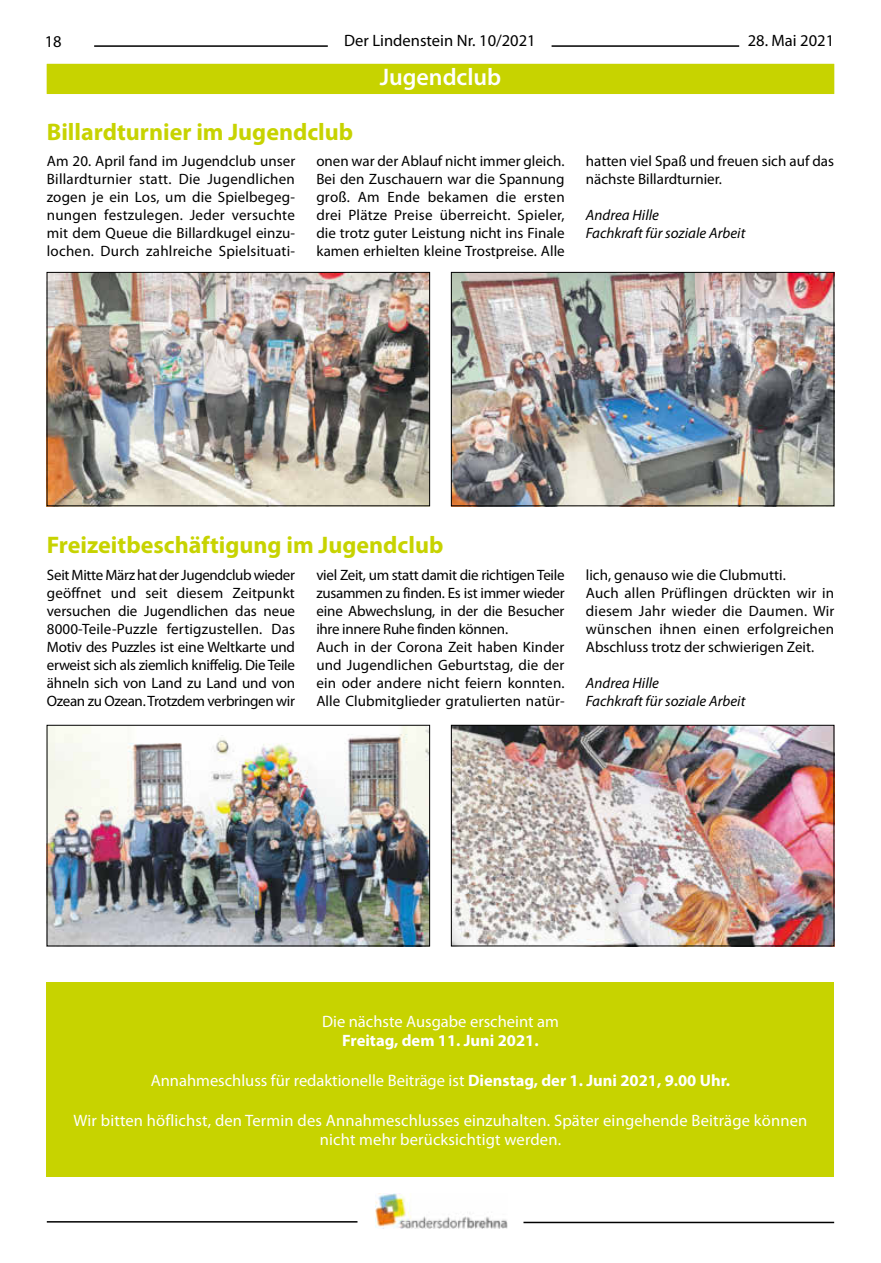
<style>
.page{position:relative;width:881px;height:1263px;background:#fff}
.page>*{position:absolute;margin:0;border:0;box-sizing:border-box;transform-origin:0 0}
.t1{font:700 24px "Myriad Pro";color:#c7d300}
.t2{font:600 24px "Myriad Pro";color:#fff}
.t3{font:16.5px/19.8px "Myriad Pro";letter-spacing:.01em;color:#fff;text-align:center}
.t4{font:16.5px "Myriad Pro";color:#000}
.t5{font:700 16.5px "Myriad Pro";color:#fff}
.t6{font:15px/18px "Myriad Pro";color:#000;text-align:justify}
.t7{font:italic 15px/18px "Myriad Pro";color:#000}
.s1{font-weight:700}
</style>
<div class="page">
<hr style="left:94px;top:45px;width:234px;height:2px;background:#000">
<hr style="left:551px;top:45px;width:282px;height:2px;background:#000">
<div style="left:739px;top:33px;width:99px;height:15px;background:#fff"></div>
<hr style="left:47px;top:1221px;width:310px;height:1px;background:#000">
<hr style="left:523px;top:1222px;width:310px;height:1px;background:#000">
<img style="left:375px;top:1194px;width:132px;height:34px">
<div style="left:47px;top:64px;width:786px;height:30px;background:#c7d300"></div>
<img style="left:49px;top:274px;width:378px;height:230px">
<div style="left:47px;top:272px;width:382px;height:234px;border:1px solid #000"></div>
<img style="left:453px;top:274px;width:378px;height:230px">
<div style="left:451px;top:272px;width:382px;height:234px;border:1px solid #000"></div>
<img style="left:49px;top:727px;width:378px;height:217px">
<div style="left:47px;top:725px;width:382px;height:221px;border:1px solid #000"></div>
<img style="left:453px;top:727px;width:378px;height:217px">
<div style="left:451px;top:725px;width:382px;height:221px;border:1px solid #000"></div>
<div style="left:47px;top:982px;width:786px;height:195px;background:#c7d300"></div>
<p class="t4" style="left:45px;top:32px;width:18px">18</p>
<p class="t4" style="left:344px;top:31px;width:193px">Der Lindenstein Nr. 10/2021</p>
<p class="t4" style="left:747px;top:30px;width:88px">28. Mai 2021</p>
<h1 class="t2" style="left:379px;top:62px;width:123px">Jugendclub</h1>
<h1 class="t1" style="left:47px;top:116px;width:308px">Billardturnier im Jugendclub</h1>
<p class="t6" style="left:47px;top:152px;width:250px">Am 20. April fand im Jugendclub unser Billardturnier statt. Die Jugendlichen zogen je ein Los, um die Spielbegeg&shy;nungen festzulegen. Jeder versuchte mit dem Queue die Billardkugel einzu&shy;lochen. Durch zahlreiche Spielsituati-</p>
<p class="t6" style="left:316px;top:152px;width:250px">onen war der Ablauf nicht immer gleich.<br>Bei den Zuschauern war die Spannung groß. Am Ende bekamen die ersten drei Plätze Preise überreicht. Spieler, die trotz guter Leistung nicht ins Finale kamen erhielten kleine Trostpreise. Alle</p>
<p class="t6" style="left:585px;top:152px;width:250px">hatten viel Spaß und freuen sich auf das nächste Billardturnier.</p>
<p class="t7" style="left:585px;top:206px;width:161px">Andrea Hille<br>Fachkraft für soziale Arbeit</p>
<h1 class="t1" style="left:47px;top:529px;width:398px">Freizeitbeschäftigung im Jugendclub</h1>
<p class="t6" style="left:47px;top:565px;width:250px">Seit Mitte März hat der Jugendclub wieder geöffnet und seit diesem Zeitpunkt versuchen die Jugendlichen das neue 8000-Teile-Puzzle fertigzustellen. Das Motiv des Puzzles ist eine Weltkarte und erweist sich als ziemlich kniffelig. Die Teile ähneln sich von Land zu Land und von Ozean zu Ozean. Trotzdem verbringen wir</p>
<p class="t6" style="left:316px;top:565px;width:250px;text-align:left">viel Zeit, um statt damit die richtigen Teile zusammen zu finden. Es ist immer wieder eine Abwechslung, in der die Besucher ihre innere Ruhe finden können.<br>Auch in der Corona Zeit haben Kinder und Jugendlichen Geburtstag, die der ein oder andere nicht feiern konnten.<br>Alle Clubmitglieder gratulierten natür-</p>
<p class="t6" style="left:585px;top:565px;width:250px;text-align:left">lich, genauso wie die Clubmutti.<br>Auch allen Prüflingen drückten wir in diesem Jahr wieder die Daumen. Wir wünschen ihnen einen erfolgreichen Abschluss trotz der schwierigen Zeit.</p>
<p class="t7" style="left:585px;top:673px;width:161px">Andrea Hille<br>Fachkraft für soziale Arbeit</p>
<p class="t3" style="left:322px;top:1011px;width:238px">Die nächste Ausgabe erscheint am</p>
<p class="t5" style="left:342px;top:1030px;width:198px">Freitag, dem 11. Juni 2021.</p>
<p class="t3" style="left:151px;top:1070px;width:580px">Annahmeschluss für redaktionelle Beiträge ist <span class="s1">Dienstag, der 1. Juni 2021, 9.00 Uhr.</span></p>
<p class="t3" style="left:74px;top:1110px;width:734px">Wir bitten höflichst, den Termin des Annahmeschlusses einzuhalten. Später eingehende Beiträge können nicht mehr berücksichtigt werden.</p>
</div>
